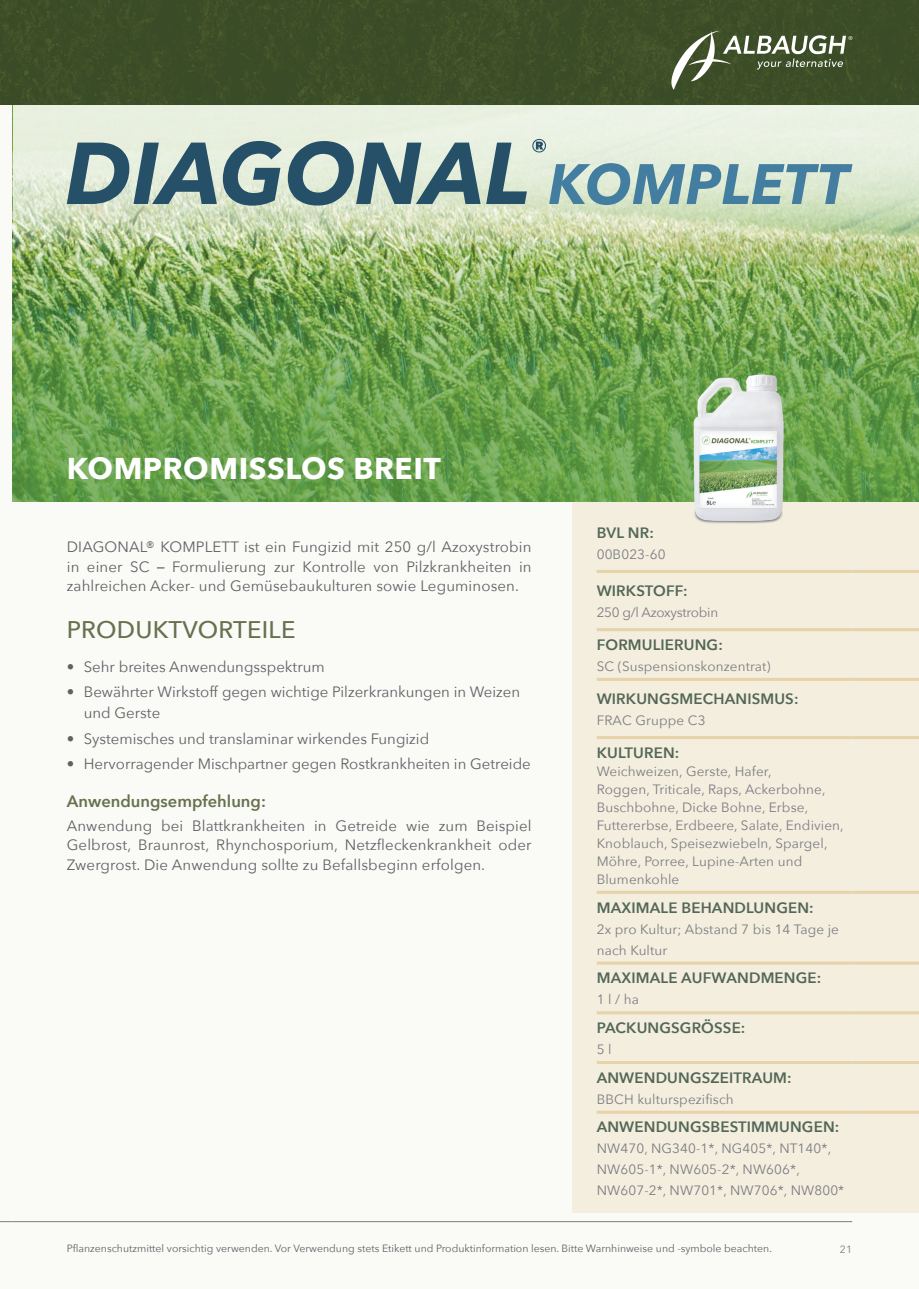
<style>
.page{position:relative;width:919px;height:1289px;background:#fff}
.page>*{position:absolute;margin:0;border:0;box-sizing:border-box;transform-origin:0 0}
.t1{font:700 30px "Avenir Next";letter-spacing:.02em;color:#fff}
.t2{font:500 24px "Avenir Next";letter-spacing:.01em;color:#66714d}
.t3{font:600 16.5px "Avenir Next";color:#66714d}
.t4{font:15px/19.5px "Avenir Next";color:#5f6165;text-align:justify}
.t5{font:600 15px "Avenir Next";letter-spacing:.01em;color:#536757}
.t6{font:13.5px/18px "Avenir Next";letter-spacing:.01em;color:#7b7d82}
.t7{font:13.5px "Avenir Next";letter-spacing:-.02em;color:#7b7d82}
.t8{font:10.5px "Avenir Next";color:#5f6165}
.t9{font:10.5px "Avenir Next";color:#7b7d82}
.s1{font-family:"Calibri"}
</style>
<div class="page">
<div style="left:0;top:104px;width:918px;height:1184px;background:#fafaf7"></div>
<div style="left:572px;top:488px;width:346px;height:724px;background:#f4eedf"></div>
<hr style="left:596px;top:570px;width:255px;height:3px;background:#e6d3a9">
<hr style="left:851px;top:570px;width:67px;height:3px;background:#e6d3a9">
<hr style="left:596px;top:628px;width:255px;height:3px;background:#e6d3a9">
<hr style="left:851px;top:628px;width:67px;height:3px;background:#e6d3a9">
<hr style="left:596px;top:678px;width:255px;height:3px;background:#e6d3a9">
<hr style="left:851px;top:678px;width:67px;height:3px;background:#e6d3a9">
<hr style="left:596px;top:736px;width:255px;height:3px;background:#e6d3a9">
<hr style="left:851px;top:736px;width:67px;height:3px;background:#e6d3a9">
<hr style="left:596px;top:890px;width:255px;height:3px;background:#e6d3a9">
<hr style="left:851px;top:890px;width:67px;height:3px;background:#e6d3a9">
<hr style="left:596px;top:961px;width:255px;height:3px;background:#e6d3a9">
<hr style="left:851px;top:961px;width:67px;height:3px;background:#e6d3a9">
<hr style="left:596px;top:1011px;width:255px;height:3px;background:#e6d3a9">
<hr style="left:851px;top:1011px;width:67px;height:3px;background:#e6d3a9">
<hr style="left:596px;top:1060px;width:255px;height:3px;background:#e6d3a9">
<hr style="left:851px;top:1060px;width:67px;height:3px;background:#e6d3a9">
<hr style="left:596px;top:1110px;width:255px;height:3px;background:#e6d3a9">
<hr style="left:851px;top:1110px;width:67px;height:3px;background:#e6d3a9">
<svg style="left:13px;top:251px;width:905px;height:251px;background:#73a453"></svg>
<svg style="left:13px;top:104px;width:905px;height:147px;background:#d5e1c2"></svg>
<img style="left:685px;top:361px;width:105px;height:163px">
<svg style="left:67px;top:143px;width:150px;height:61px;background:#7c979c"></svg>
<svg style="left:223px;top:141px;width:59px;height:65px;background:#7a959a"></svg>
<svg style="left:288px;top:141px;width:192px;height:64px;background:#7e999d"></svg>
<svg style="left:486px;top:139px;width:366px;height:66px;background:#b0c8c4"></svg>
<div style="left:0;top:0;width:918px;height:104px;background:#3c4d27"></div>
<hr style="left:13px;top:1221px;width:839px;height:1px;background:#7b7d82">
<svg style="left:0;top:1221px;width:13px;height:1px"></svg>
<svg style="left:671px;top:31px;width:181px;height:59px;background:#5e6c4c"></svg>
<h1 class="t1" style="left:67px;top:443px;width:376px">KOMPROMISSLOS BREIT</h1>
<p class="t4" style="left:67px;top:536px;width:466px">DIAGONAL® KOMPLETT ist ein Fungizid mit 250 g/l Azoxystrobin in einer SC <span class="s1">–</span> Formulierung zur Kontrolle von Pilzkrankheiten in zahlreichen Acker- und Gemüsebaukulturen sowie Leguminosen.</p>
<h2 class="t2" style="left:67px;top:609px;width:230px">PRODUKTVORTEILE</h2>
<p class="t4" style="left:67px;top:656px;width:259px">• Sehr breites Anwendungsspektrum</p>
<p class="t4" style="left:84px;top:681px;width:438px;line-height:21px;text-indent:-17px">• Bewährter Wirkstoff gegen wichtige Pilzerkrankungen in Weizen und Gerste</p>
<p class="t4" style="left:67px;top:728px;width:364px">• Systemisches und translaminar wirkendes Fungizid</p>
<p class="t4" style="left:67px;top:753px;width:465px">• Hervorragender Mischpartner gegen Rostkrankheiten in Getreide</p>
<p class="t3" style="left:67px;top:787px;width:201px">Anwendungsempfehlung:</p>
<p class="t4" style="left:67px;top:815px;width:466px">Anwendung bei Blattkrankheiten in Getreide wie zum Beispiel Gelbrost, Braunrost, Rhynchosporium, Netzfleckenkrankheit oder Zwergrost. Die Anwendung sollte zu Befallsbeginn erfolgen.</p>
<p class="t5" style="left:596px;top:519px;width:59px">BVL NR:</p>
<p class="t6" style="left:596px;top:544px;width:70px">00B023-60</p>
<p class="t5" style="left:596px;top:578px;width:92px">WIRKSTOFF:</p>
<p class="t7" style="left:596px;top:601px;width:123px">250 g/l Azoxystrobin</p>
<p class="t5" style="left:596px;top:631px;width:128px">FORMULIERUNG:</p>
<p class="t6" style="left:596px;top:656px;width:175px">SC (Suspensionskonzentrat)</p>
<p class="t5" style="left:596px;top:685px;width:203px">WIRKUNGSMECHANISMUS:</p>
<p class="t6" style="left:596px;top:710px;width:110px">FRAC Gruppe C3</p>
<p class="t5" style="left:596px;top:739px;width:84px">KULTUREN:</p>
<p class="t6" style="left:596px;top:761px;width:248px">Weichweizen, Gerste, Hafer,<br>Roggen, Triticale, Raps, Ackerbohne,<br>Buschbohne, Dicke Bohne, Erbse,<br>Futtererbse, Erdbeere, Salate, Endivien,<br>Knoblauch, Speisezwiebeln, Spargel,<br>Möhre, Porree, Lupine-Arten und<br>Blumenkohle</p>
<p class="t5" style="left:596px;top:894px;width:218px">MAXIMALE BEHANDLUNGEN:</p>
<p class="t6" style="left:596px;top:917px;width:244px;line-height:21px">2x pro Kultur; Abstand 7 bis 14 Tage je nach Kultur</p>
<p class="t5" style="left:596px;top:965px;width:226px">MAXIMALE AUFWANDMENGE:</p>
<p class="t6" style="left:596px;top:990px;width:44px">1 l / ha</p>
<p class="t5" style="left:596px;top:1014px;width:150px">PACKUNGSGRÖSSE:</p>
<p class="t6" style="left:596px;top:1039px;width:16px">5 l</p>
<p class="t5" style="left:596px;top:1064px;width:196px">ANWENDUNGSZEITRAUM:</p>
<p class="t6" style="left:596px;top:1089px;width:139px">BBCH kulturspezifisch</p>
<p class="t5" style="left:596px;top:1114px;width:244px">ANWENDUNGSBESTIMMUNGEN:</p>
<p class="t6" style="left:596px;top:1137px;width:249px;line-height:21px">NW470, NG340-1*, NG405*, NT140*,<br>NW605-1*, NW605-2*, NW606*,<br>NW607-2*, NW701*, NW706*, NW800*</p>
<p class="t8" style="left:67px;top:1239px;width:706px">Pflanzenschutzmittel vorsichtig verwenden. Vor Verwendung stets Etikett und Produktinformation lesen. Bitte Warnhinweise und -symbole beachten.</p>
<p class="t9" style="left:839px;top:1240px;width:14px">21</p>
</div>
